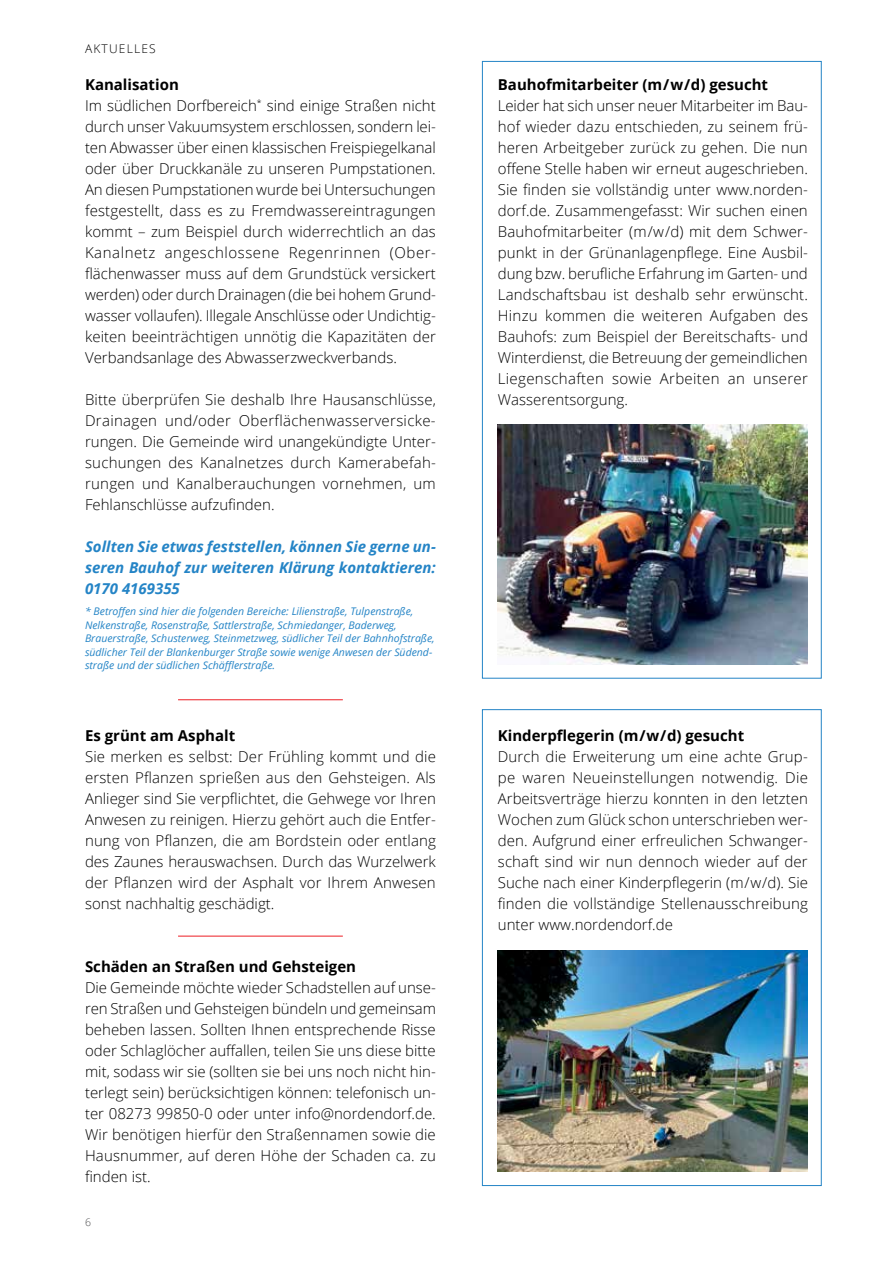
<style>
.page{position:relative;width:893px;height:1263px;background:#fff}
.page>*{position:absolute;margin:0;border:0;box-sizing:border-box;transform-origin:0 0}
.t1{font:300 15px/21px "Open Sans";color:#000;text-align:justify}
.t2{font:700 15px "Open Sans";color:#000}
.t3{font:italic 700 15px/21px "Open Sans";color:#2484c6;text-align:justify}
.t4{font:300 12px "Open Sans";letter-spacing:.1em;color:#000}
.t5{font:italic 10.5px/13.5px "Open Sans";color:#2484c6}
.t6{font:300 10.5px "Open Sans";color:#4d4d4f}
.s1{font-weight:700}
</style>
<div class="page">
<div style="left:482px;top:709px;width:339px;height:477px;border:1px solid #2484c6"></div>
<hr style="left:178px;top:699px;width:165px;height:1px;background:#ed1d24">
<hr style="left:178px;top:936px;width:165px;height:1px;background:#ed1d24">
<img style="left:498px;top:424px;width:310px;height:241px">
<img style="left:498px;top:951px;width:310px;height:220px">
<p class="t4" style="left:85px;top:40px;width:72px">AKTUELLES</p>
<p class="t1" style="left:85px;top:74px;width:352px;text-align:left"><span class="s1">Kanalisation<br></span>Im südlichen Dorfbereich<sup>*</sup> sind einige Straßen nicht durch unser Vakuumsystem erschlossen, sondern lei&shy;ten Abwasser über einen klassischen Freispiegelkanal oder über Druckkanäle zu unseren Pumpstationen.<br>An diesen Pumpstationen wurde bei Untersuchungen festgestellt, dass es zu Fremdwassereintragungen kommt – zum Beispiel durch widerrechtlich an das Kanalnetz angeschlossene Regenrinnen (Ober&shy;flächenwasser muss auf dem Grundstück versickert werden) oder durch Drainagen (die bei hohem Grund&shy;wasser vollaufen). Illegale Anschlüsse oder Undichtig&shy;keiten beeinträchtigen unnötig die Kapazitäten der Verbandsanlage des Abwasserzweckverbands.</p>
<p class="t1" style="left:85px;top:389px;width:352px">Bitte überprüfen Sie deshalb Ihre Hausanschlüsse, Drainagen und/oder Oberflächenwasserversicke&shy;rungen. Die Gemeinde wird unangekündigte Unter&shy;suchungen des Kanalnetzes durch Kamerabefah&shy;rungen und Kanalberauchungen vornehmen, um Fehlanschlüsse aufzufinden.</p>
<p class="t3" style="left:85px;top:536px;width:352px">Sollten Sie etwas feststellen, können Sie gerne un&shy;seren Bauhof zur weiteren Klärung kontaktieren:<br>0170 4169355</p>
<p class="t5" style="left:85px;top:604px;width:351px">* Betroffen sind hier die folgenden Bereiche: Lilienstraße, Tulpenstraße, Nelkenstraße, Rosenstraße, Sattlerstraße, Schmiedanger, Baderweg, Brauerstraße, Schusterweg, Steinmetzweg, südlicher Teil der Bahnhofstraße, südlicher Teil der Blankenburger Straße sowie wenige Anwesen der Südend&shy;straße und der südlichen Schäfflerstraße.</p>
<p class="t2" style="left:85px;top:725px;width:152px">Es grünt am Asphalt</p>
<p class="t1" style="left:85px;top:746px;width:352px">Sie merken es selbst: Der Frühling kommt und die ersten Pflanzen sprießen aus den Gehsteigen. Als Anlieger sind Sie verpflichtet, die Gehwege vor Ihren Anwesen zu reinigen. Hierzu gehört auch die Entfer&shy;nung von Pflanzen, die am Bordstein oder entlang des Zaunes herauswachsen. Durch das Wurzelwerk der Pflanzen wird der Asphalt vor Ihrem Anwesen sonst nachhaltig geschädigt.</p>
<p class="t2" style="left:85px;top:956px;width:273px">Schäden an Straßen und Gehsteigen</p>
<p class="t1" style="left:85px;top:977px;width:352px">Die Gemeinde möchte wieder Schadstellen auf unse&shy;ren Straßen und Gehsteigen bündeln und gemeinsam beheben lassen. Sollten Ihnen entsprechende Risse oder Schlaglöcher auffallen, teilen Sie uns diese bitte mit, sodass wir sie (sollten sie bei uns noch nicht hin&shy;terlegt sein) berücksichtigen können: telefonisch un&shy;ter 08273 99850-0 oder unter info@nordendorf.de.<br>Wir benötigen hierfür den Straßennamen sowie die Hausnummer, auf deren Höhe der Schaden ca. zu finden ist.</p>
<p class="t6" style="left:85px;top:1215px;width:7px">6</p>
<p class="t2" style="left:498px;top:74px;width:272px">Bauhofmitarbeiter (m/w/d) gesucht</p>
<p class="t1" style="left:498px;top:95px;width:312px">Leider hat sich unser neuer Mitarbeiter im Bau&shy;hof wieder dazu entschieden, zu seinem frü&shy;heren Arbeitgeber zurück zu gehen. Die nun offene Stelle haben wir erneut augeschrieben.<br>Sie finden sie vollständig unter www.norden&shy;dorf.de. Zusammengefasst: Wir suchen einen Bauhofmitarbeiter (m/w/d) mit dem Schwer&shy;punkt in der Grünanlagenpflege. Eine Ausbil&shy;dung bzw. berufliche Erfahrung im Garten- und Landschaftsbau ist deshalb sehr erwünscht.<br>Hinzu kommen die weiteren Aufgaben des Bauhofs: zum Beispiel der Bereitschafts- und Winterdienst, die Betreuung der gemeindlichen Liegenschaften sowie Arbeiten an unserer Wasserentsorgung.</p>
<p class="t2" style="left:498px;top:725px;width:248px">Kinderpflegerin (m/w/d) gesucht</p>
<p class="t1" style="left:498px;top:746px;width:312px">Durch die Erweiterung um eine achte Grup&shy;pe waren Neueinstellungen notwendig. Die Arbeitsverträge hierzu konnten in den letzten Wochen zum Glück schon unterschrieben wer&shy;den. Aufgrund einer erfreulichen Schwanger&shy;schaft sind wir nun dennoch wieder auf der Suche nach einer Kinderpflegerin (m/w/d). Sie finden die vollständige Stellenausschreibung unter www.nordendorf.de</p>
</div>
